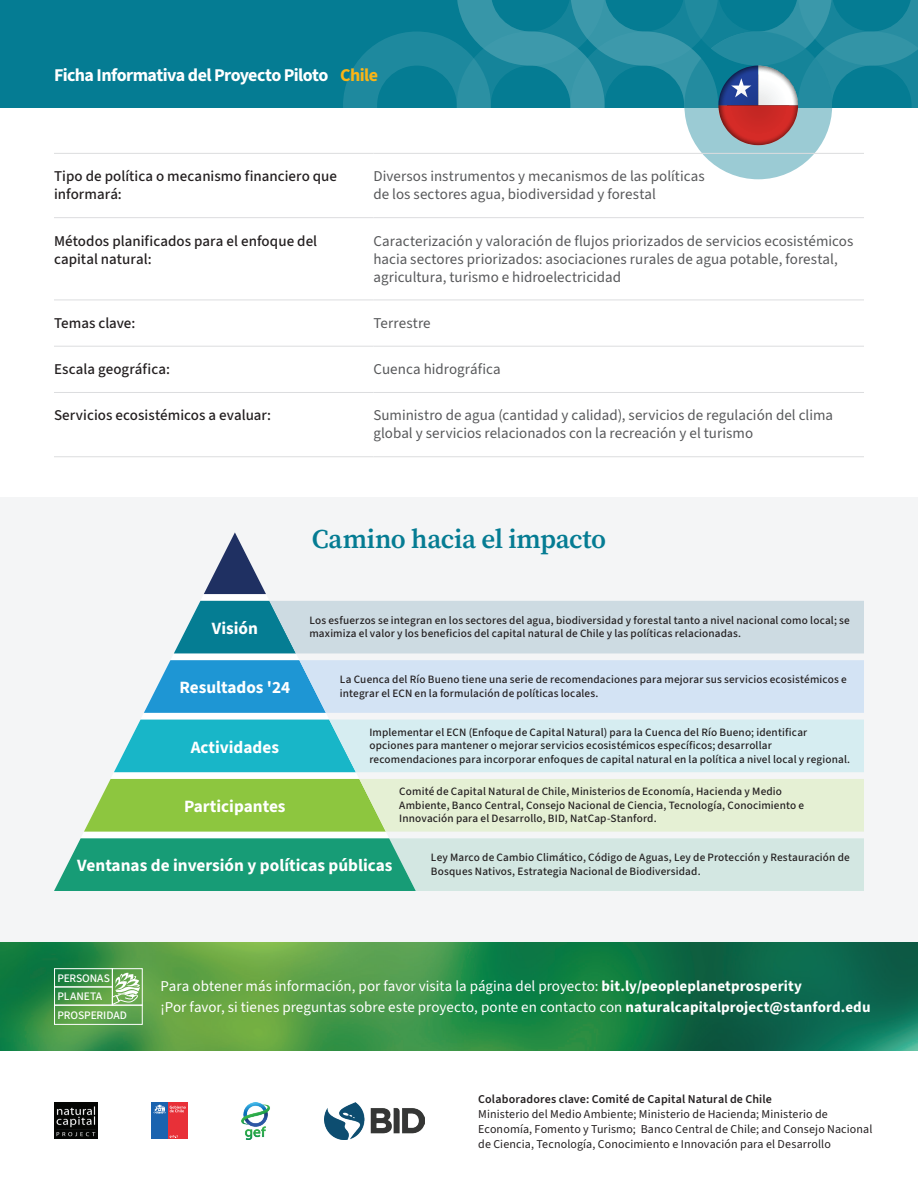
<style>
.page{position:relative;width:918px;height:1188px;background:#fff}
.page>*{position:absolute;margin:0;border:0;box-sizing:border-box;transform-origin:0 0}
.t1{font:600 27px "Source Serif 4";letter-spacing:-.015em;color:#057c93}
.t2{font:700 18px "Source Sans 3";letter-spacing:-.035em;color:#fff}
.t3{font:700 17.25px "Source Sans 3";color:#fff}
.t4{font:15px/18px "Source Sans 3";letter-spacing:.005em;color:#57585a}
.t5{font:15px/21px "Source Sans 3";letter-spacing:.005em;color:#fff}
.t6{font:500 15px/18px "Source Sans 3";color:#231f20}
.t7{font:12px/15px "Source Sans 3";letter-spacing:.01em;color:#231f20}
.t8{font:600 12px "Source Sans 3";letter-spacing:.015em;color:#231f20}
.t9{font:500 11.55px/18.5px "Source Sans 3";letter-spacing:-.005em;color:#fff}
.t10{font:500 11.25px/13.5px "Source Sans 3";letter-spacing:.015em;color:#231f20}
.s1{color:#fbb516}
.s2{font-weight:700}
</style>
<div class="page">
<div style="left:0;top:497px;width:918px;height:446px;background:#f4f5f6"></div>
<svg style="left:82px;top:595px;width:334px;height:243px"></svg>
<svg style="left:54px;top:838px;width:810px;height:53px;background:#86c8b6"></svg>
<svg style="left:84px;top:779px;width:780px;height:53px;background:#c6e1a1"></svg>
<svg style="left:114px;top:720px;width:750px;height:52px;background:#a0dde5"></svg>
<svg style="left:144px;top:660px;width:720px;height:53px;background:#add3ed"></svg>
<svg style="left:174px;top:601px;width:690px;height:52px;background:#b2ced7"></svg>
<svg style="left:204px;top:532px;width:62px;height:62px"></svg>
<img style="left:0;top:943px;width:918px;height:108px">
<div style="left:54px;top:968px;width:59px;height:19px;border:1px solid #fff"></div>
<div style="left:112px;top:968px;width:31px;height:38px;border:1px solid #fff"></div>
<div style="left:54px;top:986px;width:59px;height:20px;border:1px solid #fff"></div>
<div style="left:54px;top:1005px;width:89px;height:20px;border:1px solid #fff"></div>
<svg style="left:112px;top:973px;width:28px;height:32px"></svg>
<div style="left:0;top:0;width:918px;height:108px;background:#057c93"></div>
<svg style="left:343px;top:0;width:575px;height:179px"></svg>
<hr style="left:54px;top:153px;width:320px;height:1px;background:#dcdddf">
<hr style="left:374px;top:153px;width:490px;height:1px;background:#dcdddf">
<hr style="left:54px;top:217px;width:320px;height:1px;background:#dcdddf">
<hr style="left:374px;top:217px;width:490px;height:1px;background:#dcdddf">
<hr style="left:54px;top:300px;width:320px;height:1px;background:#dcdddf">
<hr style="left:374px;top:300px;width:490px;height:1px;background:#dcdddf">
<hr style="left:54px;top:346px;width:320px;height:1px;background:#dcdddf">
<hr style="left:374px;top:346px;width:490px;height:1px;background:#dcdddf">
<hr style="left:54px;top:392px;width:320px;height:1px;background:#dcdddf">
<hr style="left:374px;top:392px;width:490px;height:1px;background:#dcdddf">
<hr style="left:54px;top:456px;width:320px;height:1px;background:#dcdddf">
<hr style="left:374px;top:456px;width:490px;height:1px;background:#dcdddf">
<img style="left:54px;top:1102px;width:43px;height:37px">
<img style="left:324px;top:1102px;width:100px;height:37px">
<div style="left:152px;top:1103px;width:16px;height:36px;background:#1a63af"></div>
<div style="left:168px;top:1103px;width:20px;height:36px;background:#e83038"></div>
<svg style="left:170px;top:1135px;width:8px;height:3px"></svg>
<svg style="left:153px;top:1105px;width:33px;height:9px"></svg>
<img style="left:242px;top:1103px;width:28px;height:36px">
<h2 class="t2" style="left:54px;top:63px;width:326px">Ficha Informativa del Proyecto Piloto <span class="s1">Chile</span></h2>
<h3 class="t6" style="left:54px;top:167px;width:285px">Tipo de política o mecanismo financiero que informará:</h3>
<h3 class="t4" style="left:374px;top:167px;width:333px">Diversos instrumentos y mecanismos de las políticas de los sectores agua, biodiversidad y forestal</h3>
<h3 class="t6" style="left:54px;top:232px;width:265px">Métodos planificados para el enfoque del capital natural:</h3>
<h3 class="t4" style="left:374px;top:232px;width:481px">Caracterización y valoración de flujos priorizados de servicios ecosistémicos hacia sectores priorizados: asociaciones rurales de agua potable, forestal, agricultura, turismo e hidroelectricidad</h3>
<h3 class="t6" style="left:54px;top:314px;width:83px">Temas clave:</h3>
<h3 class="t4" style="left:374px;top:314px;width:59px">Terrestre</h3>
<h3 class="t6" style="left:54px;top:360px;width:117px">Escala geográfica:</h3>
<h3 class="t4" style="left:374px;top:360px;width:129px">Cuenca hidrográfica</h3>
<h3 class="t6" style="left:54px;top:406px;width:219px">Servicios ecosistémicos a evaluar:</h3>
<h3 class="t4" style="left:374px;top:406px;width:461px">Suministro de agua (cantidad y calidad), servicios de regulación del clima global y servicios relacionados con la recreación y el turismo</h3>
<h1 class="t1" style="left:312px;top:520px;width:296px">Camino hacia el impacto</h1>
<p class="t10" style="left:309px;top:613px;width:542px">Los esfuerzos se integran en los sectores del agua, biodiversidad y forestal tanto a nivel nacional como local; se maximiza el valor y los beneficios del capital natural de Chile y las políticas relacionadas.</p>
<p class="t10" style="left:340px;top:673px;width:508px">La Cuenca del Río Bueno tiene una serie de recomendaciones para mejorar sus servicios ecosistémicos e integrar el ECN en la formulación de políticas locales.</p>
<p class="t10" style="left:369px;top:725px;width:482px">Implementar el ECN (Enfoque de Capital Natural) para la Cuenca del Río Bueno; identificar opciones para mantener o mejorar servicios ecosistémicos específicos; desarrollar recomendaciones para incorporar enfoques de capital natural en la política a nivel local y regional.</p>
<p class="t10" style="left:399px;top:785px;width:406px">Comité de Capital Natural de Chile, Ministerios de Economía, Hacienda y Medio<br>Ambiente, Banco Central, Consejo Nacional de Ciencia, Tecnología, Conocimiento e<br>Innovación para el Desarrollo, BID, NatCap-Stanford.</p>
<p class="t10" style="left:431px;top:851px;width:420px">Ley Marco de Cambio Climático, Código de Aguas, Ley de Protección y Restauración de<br>Bosques Nativos, Estrategia Nacional de Biodiversidad.</p>
<h3 class="t3" style="left:212px;top:616px;width:48px">Visión</h3>
<h3 class="t3" style="left:179px;top:676px;width:112px">Resultados '24</h3>
<h3 class="t3" style="left:191px;top:735px;width:90px">Actividades</h3>
<h3 class="t3" style="left:184px;top:795px;width:103px">Participantes</h3>
<h3 class="t3" style="left:77px;top:854px;width:317px">Ventanas de inversión y políticas públicas</h3>
<p class="t9" style="left:57px;top:969px;width:71px">PERSONAS<br>PLANETA<br>PROSPERIDAD</p>
<h3 class="t5" style="left:160px;top:975px;width:712px">Para obtener más información, por favor visita la página del proyecto: <span class="s2">bit.ly/peopleplanetprosperity<br></span>¡Por favor, si tienes preguntas sobre este proyecto, ponte en contacto con <span class="s2">naturalcapitalproject@stanford.edu</span></h3>
<p class="t8" style="left:478px;top:1091px;width:295px">Colaboradores clave: Comité de Capital Natural de Chile</p>
<p class="t7" style="left:478px;top:1106px;width:396px">Ministerio del Medio Ambiente; Ministerio de Hacienda; Ministerio de<br>Economía, Fomento y Turismo; Banco Central de Chile; and Consejo Nacional de Ciencia, Tecnología, Conocimiento e Innovación para el Desarrollo</p>
</div>
